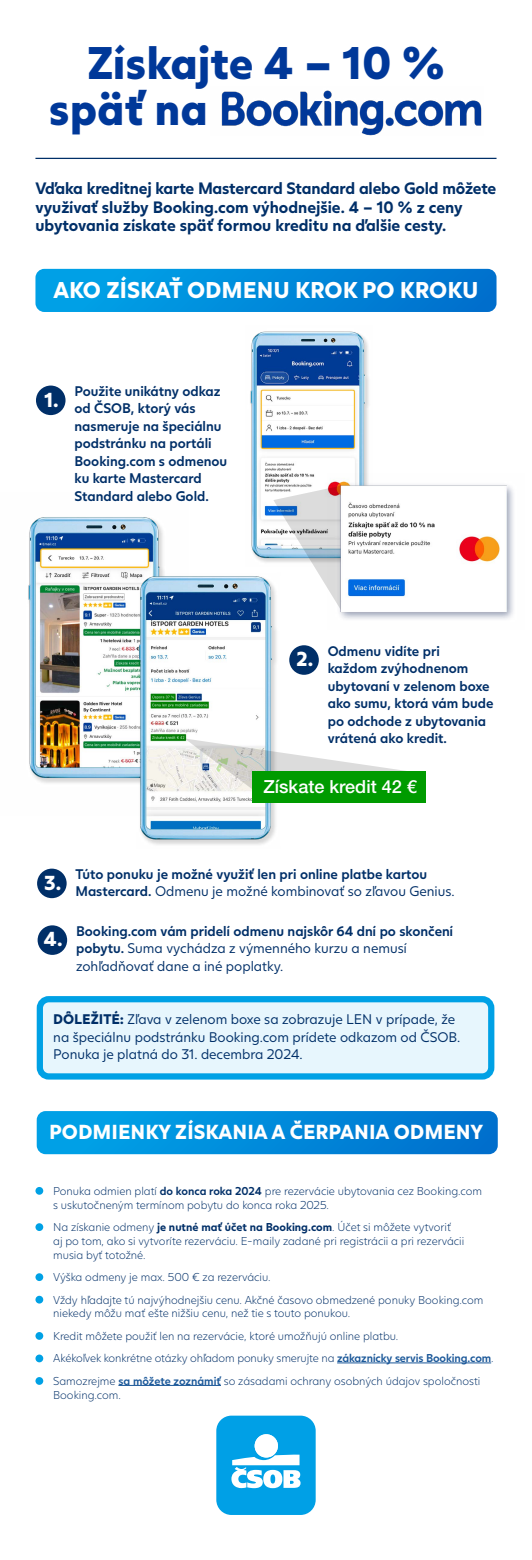
<style>
.page{position:relative;width:532px;height:1560px;background:#fff}
.page>*{position:absolute;margin:0;border:0;box-sizing:border-box;transform-origin:0 0}
.t1{font:900 45px "Juli Sans";color:#003899}
.t2{font:900 22.5px "Juli Sans";color:#fff}
.t3{font:900 20px "Juli Sans";color:#fff}
.t4{font:500 18.12px "Helvetica Neue LT Pro";color:#fff}
.t5{font:700 16.25px/18.8px "Juli Sans";letter-spacing:-.005em;color:#002f68}
.t6{font:500 13.75px/17.5px "Juli Sans";color:#002f68}
.t7{font:13.75px/17.5px "Juli Sans";color:#002f68}
.t8{font:300 11.25px/22.5px "Juli Sans";color:#002f68}
.s1{font-weight:400}
.s2{font-weight:500}
.s3{font-weight:900}
.s4{font-weight:700}
.s5{font-weight:500;color:#1b5899}
</style>
<div class="page">
<svg style="left:37px;top:1111px;width:460px;height:43px;background:#018bda"></svg>
<img style="left:28px;top:517px;width:135px;height:266px">
<img style="left:250px;top:331px;width:119px;height:220px">
<hr style="left:35px;top:158px;width:461px;height:1px;background:#002f68">
<svg style="left:35px;top:269px;width:461px;height:43px;background:#018bda"></svg>
<div style="left:36px;top:385px;width:29px;height:30px;background:#002f68;border-radius:50%"></div>
<div style="left:289px;top:645px;width:30px;height:29px;background:#002f68;border-radius:50%"></div>
<img style="left:110px;top:551px;width:191px;height:294px">
<div style="left:37px;top:868px;width:30px;height:30px;background:#002f68;border-radius:50%"></div>
<div style="left:38px;top:925px;width:29px;height:29px;background:#002f68;border-radius:50%"></div>
<div style="left:40px;top:999px;width:451px;height:77px;background:#e7f6fd;border-radius:9px"></div>
<div style="left:37px;top:995px;width:457px;height:84px;border:6px solid #00a1e5;border-radius:9px"></div>
<svg style="left:184px;top:738px;width:221px;height:60px"></svg>
<div style="left:252px;top:771px;width:174px;height:31px;background:#009b00"></div>
<hr style="left:337px;top:1362px;width:154px;height:1px;background:#1b5899">
<hr style="left:118px;top:1384px;width:103px;height:1px;background:#1b5899">
<svg style="left:35px;top:1186px;width:8px;height:8px"></svg>
<svg style="left:35px;top:1222px;width:8px;height:8px"></svg>
<svg style="left:35px;top:1272px;width:8px;height:8px"></svg>
<div style="left:35px;top:1295px;width:8px;height:8px;background:#00a1e5;border-radius:50%"></div>
<svg style="left:35px;top:1331px;width:8px;height:8px"></svg>
<div style="left:35px;top:1354px;width:8px;height:8px;background:#00a1e5;border-radius:50%"></div>
<svg style="left:35px;top:1376px;width:8px;height:8px"></svg>
<svg style="left:273px;top:485px;width:54px;height:126px"></svg>
<img style="left:327px;top:474px;width:187px;height:145px">
<img style="left:221px;top:90px;width:261px;height:45px">
<div style="left:216px;top:1415px;width:99px;height:99px;background:#00a0e6;border-radius:15px"></div>
<svg style="left:231px;top:1454px;width:69px;height:33px"></svg>
<div style="left:254px;top:1433px;width:24px;height:24px;background:#fff;border-radius:50%"></div>
<h1 class="t1" style="left:87px;top:25px;width:359px">Získajte 4 – 10 %</h1>
<h1 class="t1" style="left:49px;top:71px;width:161px">späť na</h1>
<h3 class="t5" style="left:35px;top:177px;width:462px">Vďaka kreditnej karte Mastercard Standard alebo Gold môžete využívať služby Booking.com výhodnejšie. 4 – 10 % z ceny ubytovania získate späť formou kreditu na ďalšie cesty.</h3>
<h2 class="t2" style="left:53px;top:271px;width:426px">AKO ZÍSKAŤ ODMENU KROK PO KROKU</h2>
<h3 class="t3" style="left:44px;top:382px;width:16px">1.</h3>
<p class="t6" style="left:74px;top:380px;width:154px">Použite unikátny odkaz od ČSOB, ktorý vás nasmeruje na špeciálnu podstránku na portáli<br>Booking.com s odmenou ku karte Mastercard<br>Standard alebo Gold.</p>
<h3 class="t3" style="left:296px;top:642px;width:18px">2.</h3>
<p class="t6" style="left:327px;top:640px;width:167px">Odmenu vidíte pri<br>každom zvýhodnenom ubytovaní v zelenom boxe ako sumu, ktorá vám bude po odchode z ubytovania vrátená ako kredit.</p>
<h3 class="t4" style="left:263px;top:775px;width:155px">Získate kredit 42 €</h3>
<h3 class="t3" style="left:44px;top:865px;width:19px">3.</h3>
<h3 class="t3" style="left:44px;top:922px;width:20px">4.</h3>
<p class="t6" style="left:76px;top:863px;width:380px">Túto ponuku je možné využiť len pri online platbe kartou<br>Mastercard. <span class="s1">Odmenu je možné kombinovať so zľavou Genius.</span></p>
<p class="t7" style="left:76px;top:920px;width:378px"><span class="s2">Booking.com vám pridelí odmenu najskôr 64 dní po skončení pobytu.</span> Suma vychádza z výmenného kurzu a nemusí zohľadňovať dane a iné poplatky.</p>
<p class="t7" style="left:53px;top:1009px;width:408px"><span class="s3">DÔLEŽITÉ:</span> Zľava v zelenom boxe sa zobrazuje LEN v prípade, že na špeciálnu podstránku Booking.com prídete odkazom od ČSOB.<br>Ponuka je platná do 31. decembra 2024.</p>
<h3 class="t3" style="left:49px;top:1114px;width:435px">PODMIENKY ZÍSKANIA A ČERPANIA ODMENY</h3>
<p class="t8" style="left:53px;top:1182px;width:430px;line-height:13.8px">Ponuka odmien platí <span class="s2">do konca roka 2024</span> pre rezervácie ubytovania cez Booking.com s uskutočneným termínom pobytu do konca roka 2025.</p>
<p class="t8" style="left:53px;top:1219px;width:412px;line-height:13.8px">Na získanie odmeny <span class="s4">je nutné mať účet na Booking.com</span>. Účet si môžete vytvoriť<br>aj po tom, ako si vytvoríte rezerváciu. E-maily zadané pri registrácii a pri rezervácii musia byť totožné.</p>
<p class="t8" style="left:53px;top:1264px;width:431px">Výška odmeny je max. 500 € za rezerváciu.<br>Vždy hľadajte tú najvýhodnejšiu cenu. Akčné časovo obmedzené ponuky Booking.com</p>
<p class="t8" style="left:53px;top:1301px;width:442px">niekedy môžu mať ešte nižšiu cenu, než tie s touto ponukou.<br>Kredit môžete použiť len na rezervácie, ktoré umožňujú online platbu.<br>Akékoľvek konkrétne otázky ohľadom ponuky smerujte na <span class="s5">zákaznícky servis Booking.com</span>.<br>Samozrejme <span class="s5">sa môžete zoznámiť</span> so zásadami ochrany osobných údajov spoločnosti</p>
<p class="t8" style="left:53px;top:1382px;width:69px">Booking.com.</p>
</div>
